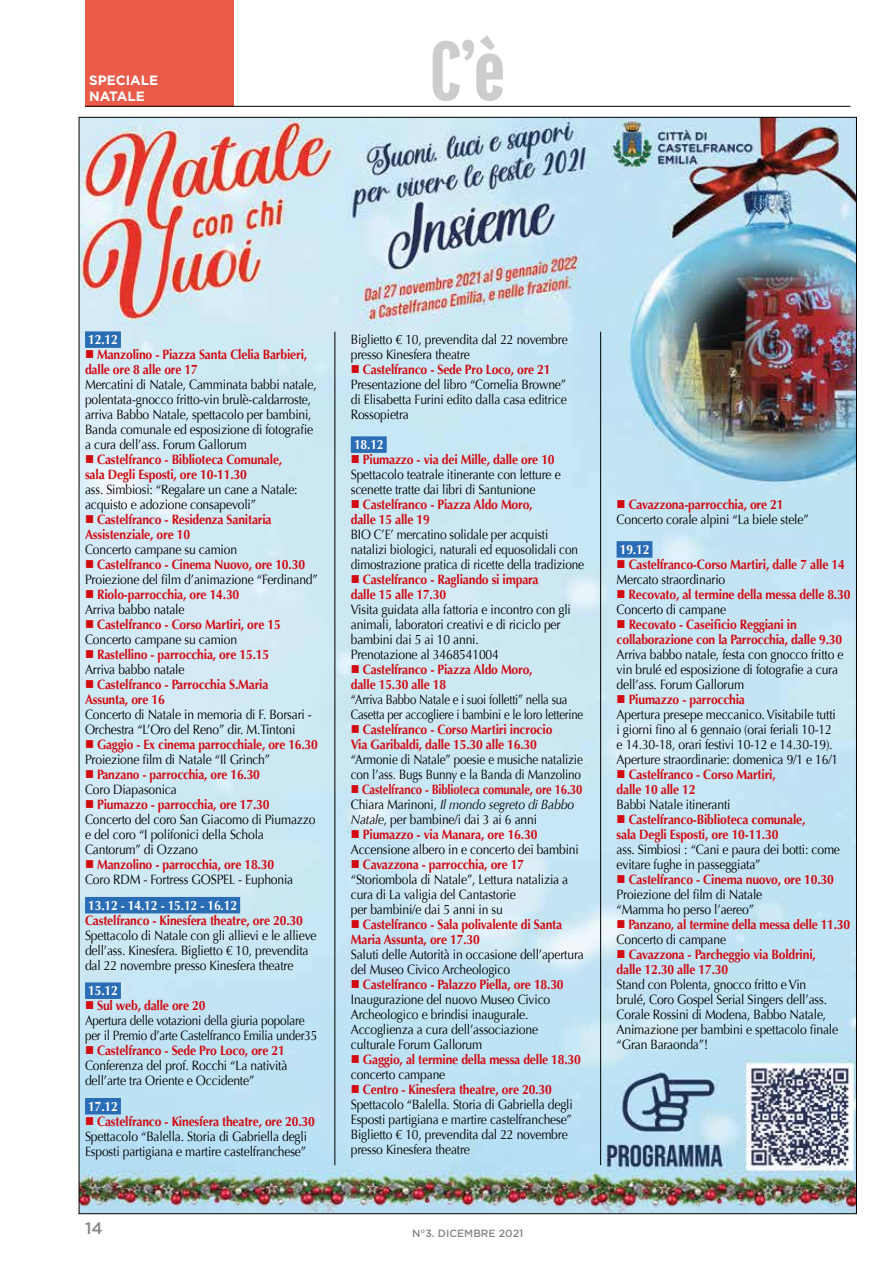
<style>
.page{position:relative;width:893px;height:1263px;background:#fff}
.page>*{position:absolute;margin:0;border:0;box-sizing:border-box;transform-origin:0 0}
.t1{font:500 16.5px "Gotham";color:#878787}
.t2{font:13.5px/15px "Optima";letter-spacing:-.015em;color:#000;scale:.9 1}
.t3{font:700 13.5px/15px "Optima";letter-spacing:-.015em;color:#d20a11;scale:.9 1}
.t4{font:13.5px/15px "Optima";letter-spacing:-.015em;color:#000;scale:.87 1}
.t5{font:13.5px/15px "Optima";letter-spacing:-.015em;color:#000;scale:.88 1}
.t6{font:700 13.5px/15px "Optima";letter-spacing:-.015em;color:#d20a11;scale:.89 1}
.t7{font:700 13.5px/15px "Optima";letter-spacing:-.015em;color:#d20a11;scale:.84 1}
.t8{font:13.5px/15px "Optima";letter-spacing:-.015em;color:#000;scale:.84 1}
.t9{font:700 13.5px "Optima";letter-spacing:-.015em;color:#fff;scale:.9 1}
.t10{font:700 13.5px/16.2px "Gotham";color:#fff}
.t11{font:500 10.5px "Gotham";color:#878787}
.s1{color:#d20a11}
.s2{font-weight:700;color:#d20a11}
.s3{font-weight:400;color:#000}
.s4{font-weight:400;font-style:italic;color:#000}
</style>
<div class="page">
<svg style="left:433px;top:35px;width:70px;height:66px"></svg>
<div style="left:85px;top:0;width:149px;height:106px;background:#eb5b4a"></div>
<hr style="left:85px;top:106px;width:765px;height:1px;background:#000">
<img style="left:81px;top:119px;width:774px;height:1093px">
<div style="left:85px;top:331px;width:36px;height:17px;background:#2b6db5"></div>
<div style="left:85px;top:897px;width:155px;height:16px;background:#2b6db5"></div>
<div style="left:85px;top:982px;width:36px;height:17px;background:#2b6db5"></div>
<div style="left:85px;top:1098px;width:36px;height:16px;background:#2b6db5"></div>
<div style="left:351px;top:436px;width:36px;height:17px;background:#2b6db5"></div>
<div style="left:617px;top:541px;width:35px;height:17px;background:#2b6db5"></div>
<hr style="left:335px;top:332px;width:1px;height:833px;background:#000">
<hr style="left:600px;top:332px;width:1px;height:833px;background:#000">
<p class="t10" style="left:89px;top:72px;width:71px">SPECIALE<br>NATALE</p>
<p class="t9" style="left:88px;top:332px;width:34px">12.12</p>
<p class="t3" style="left:85px;top:347px;width:248px">■ Manzolino - Piazza Santa Clelia Barbieri, dalle ore 8 alle ore 17</p>
<p class="t2" style="left:85px;top:377px;width:259px">Mercatini di Natale, Camminata babbi natale, polentata-gnocco fritto-vin brulè-caldarroste, arriva Babbo Natale, spettacolo per bambini, Banda comunale ed esposizione di fotografie a cura dell’ass. Forum Gallorum</p>
<p class="t3" style="left:85px;top:452px;width:221px">■ Castelfranco - Biblioteca Comunale, sala Degli Esposti, ore 10-11.30</p>
<p class="t2" style="left:85px;top:482px;width:238px">ass. Simbiosi: “Regalare un cane a Natale: acquisto e adozione consapevoli”</p>
<p class="t3" style="left:85px;top:512px;width:209px">■ Castelfranco - Residenza Sanitaria<br>Assistenziale, ore 10</p>
<p class="t2" style="left:85px;top:542px;width:170px">Concerto campane su camion</p>
<p class="t2" style="left:85px;top:557px;width:260px"><span class="s1">■</span> <span class="s2">Castelfranco - Cinema Nuovo, ore 10.30<br></span>Proiezione del film d’animazione “Ferdinand”</p>
<p class="t3" style="left:85px;top:587px;width:173px">■ Riolo-parrocchia, ore 14.30<br><span class="s3">Arriva babbo natale</span></p>
<p class="t3" style="left:85px;top:617px;width:219px">■ Castelfranco - Corso Martiri, ore 15<br><span class="s3">Concerto campane su camion</span></p>
<p class="t3" style="left:85px;top:647px;width:206px">■ Rastellino - parrocchia, ore 15.15<br><span class="s3">Arriva babbo natale</span></p>
<p class="t3" style="left:85px;top:677px;width:205px">■ Castelfranco - Parrocchia S.Maria<br>Assunta, ore 16</p>
<p class="t2" style="left:85px;top:707px;width:254px">Concerto di Natale in memoria di F. Borsari -<br>Orchestra “L’Oro del Reno” dir. M.Tintoni</p>
<p class="t6" style="left:85px;top:737px;width:263px">■ Gaggio - Ex cinema parrocchiale, ore 16.30<br><span class="s3">Proiezione film di Natale “Il Grinch”</span></p>
<p class="t6" style="left:85px;top:767px;width:198px">■ Panzano - parrocchia, ore 16.30<br><span class="s3">Coro Diapasonica</span></p>
<p class="t2" style="left:85px;top:797px;width:258px"><span class="s1">■</span> <span class="s2">Piumazzo - parrocchia, ore 17.30<br></span>Concerto del coro San Giacomo di Piumazzo e del coro “I polifonici della Schola Cantorum” di Ozzano</p>
<p class="t2" style="left:85px;top:857px;width:233px"><span class="s1">■</span> <span class="s2">Manzolino - parrocchia, ore 18.30<br></span>Coro RDM - Fortress GOSPEL - Euphonia</p>
<p class="t9" style="left:88px;top:897px;width:167px">13.12 - 14.12 - 15.12 - 16.12</p>
<p class="t3" style="left:85px;top:913px;width:244px">Castelfranco - Kinesfera theatre, ore 20.30</p>
<p class="t2" style="left:85px;top:928px;width:259px">Spettacolo di Natale con gli allievi e le allieve dell’ass. Kinesfera. Biglietto € 10, prevendita dal 22 novembre presso Kinesfera theatre</p>
<p class="t9" style="left:88px;top:983px;width:34px">15.12</p>
<p class="t4" style="left:85px;top:998px;width:268px"><span class="s1">■</span> <span class="s2">Sul web, dalle ore 20<br></span>Apertura delle votazioni della giuria popolare per il Premio d’arte Castelfranco Emilia under35</p>
<p class="t2" style="left:85px;top:1043px;width:226px"><span class="s1">■</span> <span class="s2">Castelfranco - Sede Pro Loco, ore 21<br></span>Conferenza del prof. Rocchi “La natività dell’arte tra Oriente e Occidente”</p>
<p class="t9" style="left:88px;top:1098px;width:34px">17.12</p>
<p class="t2" style="left:85px;top:1114px;width:257px"><span class="s1">■</span> <span class="s2">Castelfranco - Kinesfera theatre, ore 20.30<br></span>Spettacolo “Balella. Storia di Gabriella degli<br>Esposti partigiana e martire castelfranchese”</p>
<p class="t1" style="left:85px;top:1217px;width:19px">14</p>
<p class="t2" style="left:351px;top:332px;width:243px">Biglietto € 10, prevendita dal 22 novembre presso Kinesfera theatre</p>
<p class="t2" style="left:351px;top:362px;width:241px"><span class="s1">■</span> <span class="s2">Castelfranco - Sede Pro Loco, ore 21<br></span>Presentazione del libro “Cornelia Browne” di Elisabetta Furini edito dalla casa editrice Rossopietra</p>
<p class="t9" style="left:354px;top:437px;width:34px">18.12</p>
<p class="t2" style="left:351px;top:452px;width:235px"><span class="s1">■</span> <span class="s2">Piumazzo - via dei Mille, dalle ore 10<br></span>Spettacolo teatrale itinerante con letture e scenette tratte dai libri di Santunione</p>
<p class="t3" style="left:351px;top:497px;width:204px">■ Castelfranco - Piazza Aldo Moro, dalle 15 alle 19</p>
<p class="t5" style="left:351px;top:527px;width:267px">BIO C’E’ mercatino solidale per acquisti natalizi biologici, naturali ed equosolidali con dimostrazione pratica di ricette della tradizione</p>
<p class="t3" style="left:351px;top:572px;width:210px">■ Castelfranco - Ragliando si impara dalle 15 alle 17.30</p>
<p class="t2" style="left:351px;top:602px;width:246px">Visita guidata alla fattoria e incontro con gli animali, laboratori creativi e di riciclo per bambini dai 5 ai 10 anni.<br>Prenotazione al 3468541004</p>
<p class="t3" style="left:351px;top:662px;width:204px">■ Castelfranco - Piazza Aldo Moro, dalle 15.30 alle 18</p>
<p class="t8" style="left:351px;top:692px;width:278px">“Arriva Babbo Natale e i suoi folletti” nella sua<br>Casetta per accogliere i bambini e le loro letterine</p>
<p class="t3" style="left:351px;top:722px;width:226px">■ Castelfranco - Corso Martiri incrocio<br>Via Garibaldi, dalle 15.30 alle 16.30</p>
<p class="t4" style="left:351px;top:752px;width:268px">“Armonie di Natale” poesie e musiche natalizie con l’ass. Bugs Bunny e la Banda di Manzolino</p>
<p class="t7" style="left:351px;top:782px;width:277px">■ Castelfranco - Biblioteca comunale, ore 16.30<br><span class="s3">Chiara Marinoni,</span> <span class="s4">Il mondo segreto di Babbo<br>Natale</span><span class="s3">, per bambine/i dai 3 ai 6 anni</span></p>
<p class="t2" style="left:351px;top:827px;width:255px"><span class="s1">■</span> <span class="s2">Piumazzo - via Manara, ore 16.30<br></span>Accensione albero in e concerto dei bambini</p>
<p class="t2" style="left:351px;top:857px;width:243px"><span class="s1">■</span> <span class="s2">Cavazzona - parrocchia, ore 17 </span>“Storiombola di Natale”, Lettura natalizia a cura di La valigia del Cantastorie<br>per bambini/e dai 5 anni in su</p>
<p class="t3" style="left:351px;top:917px;width:236px">■ Castelfranco - Sala polivalente di Santa<br>Maria Assunta, ore 17.30</p>
<p class="t2" style="left:351px;top:947px;width:260px">Saluti delle Autorità in occasione dell’apertura del Museo Civico Archeologico</p>
<p class="t2" style="left:351px;top:977px;width:238px"><span class="s1">■</span> <span class="s2">Castelfranco - Palazzo Piella, ore 18.30<br></span>Inaugurazione del nuovo Museo Civico Archeologico e brindisi inaugurale.<br>Accoglienza a cura dell’associazione culturale Forum Gallorum</p>
<p class="t3" style="left:351px;top:1052px;width:257px">■ Gaggio, al termine della messa delle 18.30 <span class="s3">concerto campane</span></p>
<p class="t2" style="left:351px;top:1082px;width:248px"><span class="s1">■</span> <span class="s2">Centro - Kinesfera theatre, ore 20.30<br></span>Spettacolo “Balella. Storia di Gabriella degli Esposti partigiana e martire castelfranchese” Biglietto € 10, prevendita dal 22 novembre presso Kinesfera theatre</p>
<p class="t11" style="left:412px;top:1227px;width:113px">N°3. DICEMBRE 2021</p>
<p class="t2" style="left:617px;top:497px;width:215px"><span class="s1">■</span> <span class="s2">Cavazzona-parrocchia, ore 21<br></span>Concerto corale alpini “La biele stele”</p>
<p class="t9" style="left:620px;top:541px;width:34px">19.12</p>
<p class="t3" style="left:617px;top:557px;width:255px">■ Castelfranco-Corso Martiri, dalle 7 alle 14<br><span class="s3">Mercato straordinario</span></p>
<p class="t3" style="left:617px;top:587px;width:261px">■ Recovato, al termine della messa delle 8.30<br><span class="s3">Concerto di campane</span></p>
<p class="t3" style="left:617px;top:617px;width:252px">■ Recovato - Caseificio Reggiani in collaborazione con la Parrocchia, dalle 9.30</p>
<p class="t2" style="left:617px;top:647px;width:254px">Arriva babbo natale, festa con gnocco fritto e vin brulé ed esposizione di fotografie a cura dell’ass. Forum Gallorum</p>
<p class="t2" style="left:617px;top:692px;width:248px"><span class="s1">■</span> <span class="s2">Piumazzo - parrocchia<br></span>Apertura presepe meccanico. Visitabile tutti i giorni fino al 6 gennaio (orai feriali 10-12 e 14.30-18, orari festivi 10-12 e 14.30-19).<br>Aperture straordinarie: domenica 9/1 e 16/1</p>
<p class="t3" style="left:617px;top:767px;width:178px">■ Castelfranco - Corso Martiri, dalle 10 alle 12</p>
<p class="t2" style="left:617px;top:797px;width:128px">Babbi Natale itineranti</p>
<p class="t3" style="left:617px;top:812px;width:211px">■ Castelfranco-Biblioteca comunale, sala Degli Esposti, ore 10-11.30</p>
<p class="t2" style="left:617px;top:842px;width:250px">ass. Simbiosi : “Cani e paura dei botti: come evitare fughe in passeggiata”</p>
<p class="t2" style="left:617px;top:872px;width:243px"><span class="s1">■</span> <span class="s2">Castelfranco - Cinema nuovo, ore 10.30<br></span>Proiezione del film di Natale<br>“Mamma ho perso l’aereo”</p>
<p class="t3" style="left:617px;top:917px;width:261px">■ Panzano, al termine della messa delle 11.30<br><span class="s3">Concerto di campane</span></p>
<p class="t3" style="left:617px;top:947px;width:223px">■ Cavazzona - Parcheggio via Boldrini, dalle 12.30 alle 17.30</p>
<p class="t2" style="left:617px;top:977px;width:248px">Stand con Polenta, gnocco fritto e Vin brulé, Coro Gospel Serial Singers dell’ass.<br>Corale Rossini di Modena, Babbo Natale, Animazione per bambini e spettacolo finale “Gran Baraonda”!</p>
</div>
